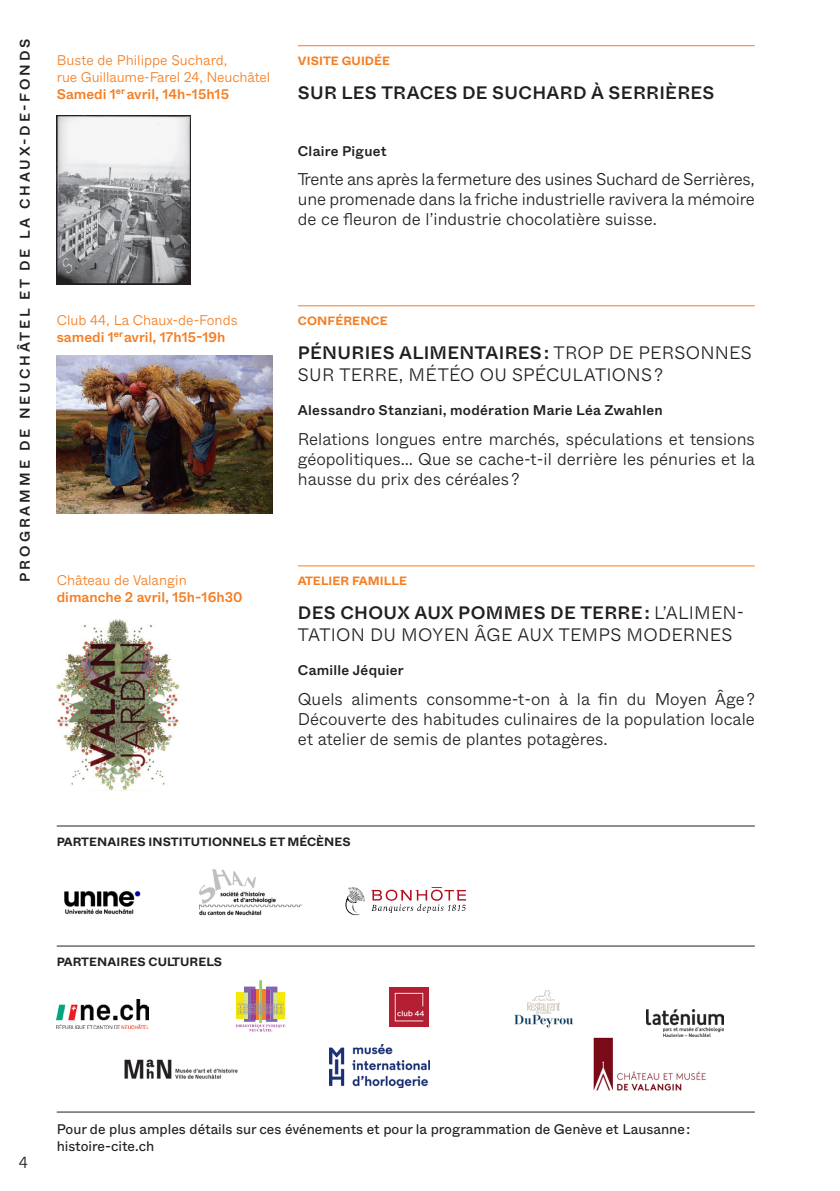
<style>
.page{position:relative;width:840px;height:1191px;background:#fff}
.page>*{position:absolute;margin:0;border:0;box-sizing:border-box;transform-origin:0 0}
._02-Titre_event{font:300 18px/22px "Whyte Inktrap";letter-spacing:.02em;color:#231f20}
._02-Titre_event-2{font:500 18px "Whyte Inktrap";letter-spacing:.02em;color:#231f20}
._06-Résumé_event{font:300 17px/20px "Whyte";color:#231f20;text-align:justify}
.t1{font:300 16px "Whyte";color:#231f20}
._03-Lieux{font:300 14px/17px "Whyte";color:#f47d21}
._07-Partenariat-comp{font:14px/17px "Whyte";color:#231f20}
._04-Dates{font:500 14px "Whyte";color:#f47d21}
.A-jour_page{font:500 14px "Whyte";letter-spacing:.025em;color:#231f20}
.A-jour_page-2{font:500 14px "Whyte";letter-spacing:.21em;color:#231f20}
._05-Intervenants{font:500 14px "Whyte";letter-spacing:.02em;color:#231f20}
.Style_de_paragraphe{font:700 12px "Whyte";letter-spacing:.01em;color:#231f20}
._01-Categorie_filet{font:700 12px "Whyte";letter-spacing:.01em;color:#f47d21}
.s1{font-weight:500}
</style>
<div class="page">
<hr style="left:298px;top:45px;width:456px;height:1px;background:#f47d21">
<img style="left:57px;top:116px;width:133px;height:168px">
<hr style="left:298px;top:305px;width:456px;height:1px;background:#f47d21">
<hr style="left:298px;top:565px;width:456px;height:1px;background:#f47d21">
<hr style="left:57px;top:825px;width:697px;height:1px;background:#231f20">
<hr style="left:57px;top:945px;width:697px;height:1px;background:#231f20">
<img style="left:57px;top:619px;width:123px;height:171px">
<img style="left:57px;top:355px;width:215px;height:158px">
<svg style="left:345px;top:887px;width:19px;height:28px"></svg>
<svg style="left:371px;top:887px;width:95px;height:26px"></svg>
<img style="left:199px;top:869px;width:103px;height:47px">
<img style="left:57px;top:999px;width:91px;height:29px">
<img style="left:389px;top:988px;width:39px;height:38px">
<img style="left:514px;top:990px;width:59px;height:38px">
<img style="left:646px;top:1009px;width:77px;height:27px">
<img style="left:124px;top:1059px;width:114px;height:20px">
<img style="left:329px;top:1044px;width:100px;height:43px">
<img style="left:593px;top:1037px;width:112px;height:53px">
<img style="left:64px;top:890px;width:77px;height:25px">
<hr style="left:259px;top:980px;width:3px;height:43px;background:#95cb64">
<svg style="left:236px;top:986px;width:49px;height:45px"></svg>
<hr style="left:57px;top:1111px;width:697px;height:1px;background:#231f20">
<p class="A-jour_page-2" style="left:14px;top:582px;width:545px;rotate:-90deg">PROGRAMME DE NEUCHÂTEL ET DE LA CHAUX-DE-FONDS</p>
<p class="_03-Lieux" style="left:57px;top:51px;width:215px">Buste de Philippe Suchard,<br>rue Guillaume-Farel 24, Neuchâtel</p>
<p class="_04-Dates" style="left:57px;top:83px;width:174px">Samedi 1<sup>er</sup> avril, 14h-15h15</p>
<p class="_03-Lieux" style="left:57px;top:311px;width:182px">Club 44, La Chaux-de-Fonds <span class="s1">samedi 1</span><sup>er</sup> <span class="s1">avril, 17h15-19h</span></p>
<p class="_03-Lieux" style="left:57px;top:571px;width:131px">Château de Valangin</p>
<p class="_04-Dates" style="left:57px;top:586px;width:187px">dimanche 2 avril, 15h-16h30</p>
<p class="_01-Categorie_filet" style="left:298px;top:52px;width:94px">VISITE GUIDÉE</p>
<p class="_02-Titre_event-2" style="left:298px;top:78px;width:418px">SUR LES TRACES DE SUCHARD À SERRIÈRES</p>
<p class="_05-Intervenants" style="left:298px;top:141px;width:90px">Claire Piguet</p>
<p class="_06-Résumé_event" style="left:298px;top:168px;width:458px">Trente ans après la fermeture des usines Suchard de Serrières, une promenade dans la friche industrielle ravivera la mémoire de ce fleuron de l’industrie chocolatière suisse.</p>
<p class="_01-Categorie_filet" style="left:298px;top:312px;width:91px">CONFÉRENCE</p>
<p class="_02-Titre_event" style="left:298px;top:340px;width:455px"><span class="s1">PÉNURIES ALIMENTAIRES :</span> TROP DE PERSONNES<br>SUR TERRE, MÉTÉO OU SPÉCULATIONS ?</p>
<p class="A-jour_page" style="left:298px;top:399px;width:366px">Alessandro Stanziani, modération Marie Léa Zwahlen</p>
<p class="_06-Résumé_event" style="left:298px;top:428px;width:458px">Relations longues entre marchés, spéculations et tensions géopolitiques… Que se cache-t-il derrière les pénuries et la hausse du prix des céréales ?</p>
<p class="_01-Categorie_filet" style="left:298px;top:572px;width:110px">ATELIER FAMILLE</p>
<p class="_02-Titre_event" style="left:298px;top:600px;width:447px"><span class="s1">DES CHOUX AUX POMMES DE TERRE :</span> L’ALIMEN-<br>TATION DU MOYEN ÂGE AUX TEMPS MODERNES</p>
<p class="_05-Intervenants" style="left:298px;top:659px;width:107px">Camille Jéquier</p>
<p class="_06-Résumé_event" style="left:298px;top:688px;width:458px">Quels aliments consomme-t-on à la fin du Moyen Âge ?<br>Découverte des habitudes culinaires de la population locale et atelier de semis de plantes potagères.</p>
<p class="Style_de_paragraphe" style="left:57px;top:832px;width:295px">PARTENAIRES INSTITUTIONNELS ET MÉCÈNES</p>
<p class="Style_de_paragraphe" style="left:57px;top:952px;width:167px">PARTENAIRES CULTURELS</p>
<p class="t1" style="left:19px;top:1150px;width:11px">4</p>
<p class="_07-Partenariat-comp" style="left:57px;top:1119px;width:634px">Pour de plus amples détails sur ces événements et pour la programmation de Genève et Lausanne : histoire-cite.ch</p>
</div>
